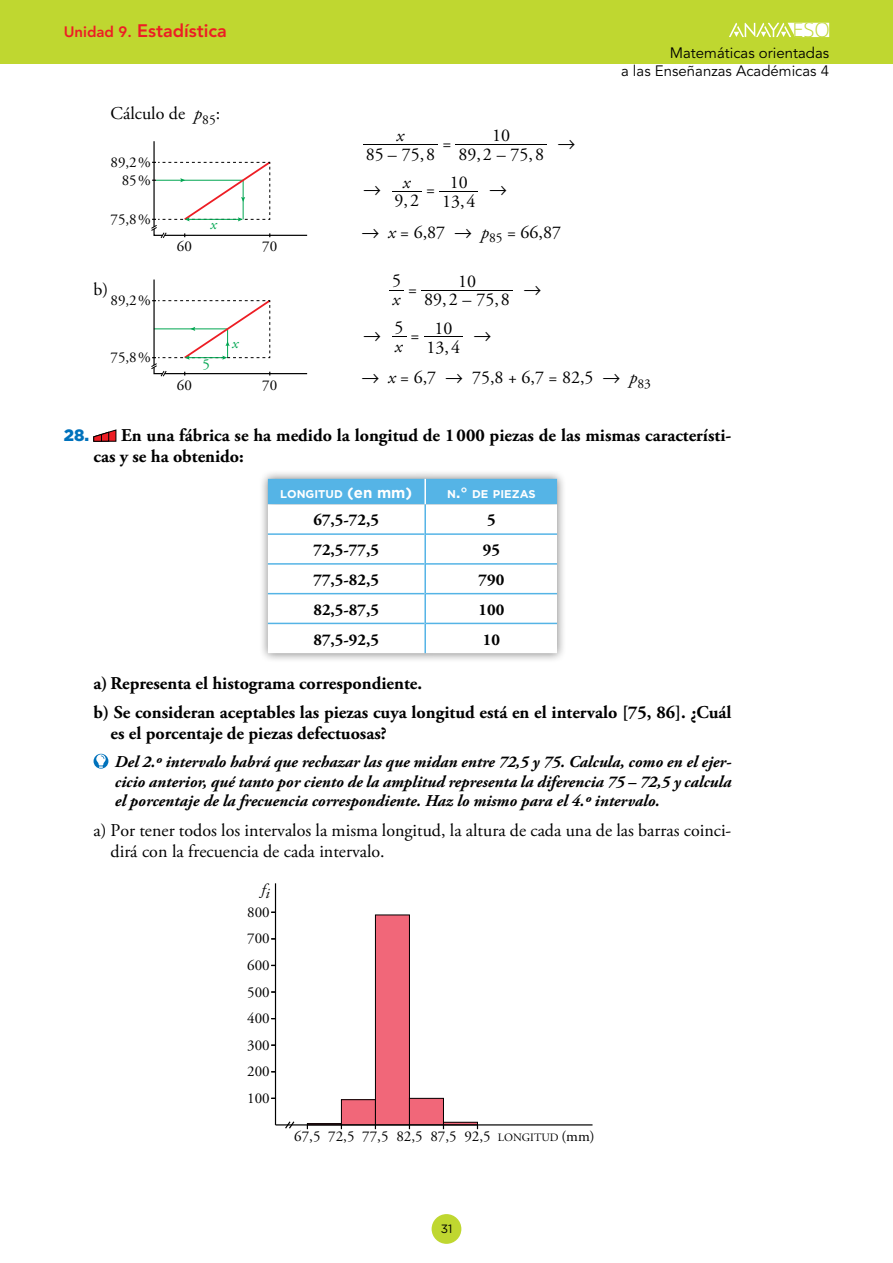
<style>
.page{position:relative;width:893px;height:1263px;background:#fff}
.page>*{position:absolute;margin:0;border:0;box-sizing:border-box;transform-origin:0 0}
.t1{font:300 20.25px "Open Sans";color:#bfd730}
.prop_TextoEjeryProbA{font:700 18px/21px "Adobe Garamond Pro";color:#000}
.Soluciones_apartados{font:18px/18.3px "Adobe Garamond Pro";color:#000}
.t2{font:800 18px "Avenir LT Std";color:#ed1d24}
.t3{font:18px "Anaya Math 1";color:#000}
.t4{font:italic 18px "Adobe Garamond Pro";color:#000}
.prop_TextoAnotación{font:italic 700 16.5px/19.5px "Adobe Garamond Pro";color:#000;text-align:justify}
.t5{font:700 16.5px "Adobe Garamond Pro";color:#000}
.t6{font:15px "Adobe Garamond Pro";color:#000}
.t7{font:15px/18px "Avenir LT Std";color:#000;text-align:right}
.t8{font:italic 15px "Adobe Garamond Pro";color:#00a651}
.t9{font:italic 15px "Adobe Garamond Pro";color:#000}
.t10{font:15px "Adobe Garamond Pro";color:#00a651}
.Soluciones_apartados-2{font:13.5px "Adobe Garamond Pro";color:#000}
.t11{font:12px "Gotham";color:#000}
.t12{font:700 11.25px "Gotham";color:#fff}
.s1{font-size:15px}
.s2{font-style:italic}
.s3{font-family:"Gotham";font-weight:900;font-size:16.5px;color:#0072bc}
.s4{font-size:11.25px}
</style>
<div class="page">
<div style="left:0;top:0;width:893px;height:64px;background:#bfd730"></div>
<svg style="left:729px;top:22px;width:100px;height:15px"></svg>
<div style="left:432px;top:1214px;width:29px;height:30px;background:#bfd730;border-radius:50%"></div>
<hr style="left:363px;top:144px;width:75px;height:1px;background:#000">
<hr style="left:456px;top:144px;width:91px;height:1px;background:#000">
<hr style="left:392px;top:191px;width:30px;height:1px;background:#000">
<hr style="left:439px;top:191px;width:39px;height:1px;background:#000">
<svg style="left:151px;top:161px;width:121px;height:77px"></svg>
<hr style="left:153px;top:141px;width:2px;height:86px;background:#000">
<hr style="left:165px;top:235px;width:142px;height:1px;background:#000">
<svg style="left:389px;top:290px;width:15px;height:1px"></svg>
<hr style="left:422px;top:290px;width:91px;height:1px;background:#000">
<hr style="left:424px;top:337px;width:39px;height:1px;background:#000">
<svg style="left:151px;top:300px;width:121px;height:77px"></svg>
<hr style="left:153px;top:279px;width:2px;height:86px;background:#000">
<hr style="left:165px;top:373px;width:142px;height:1px;background:#000">
<svg style="left:93px;top:429px;width:23px;height:13px"></svg>
<div style="left:258px;top:469px;width:309px;height:194px;background:#000;opacity:.5"></div>
<svg style="left:268px;top:479px;width:289px;height:174px"></svg>
<hr style="left:424px;top:479px;width:2px;height:25px;background:#fff">
<hr style="left:268px;top:533px;width:156px;height:2px;background:#55b4e6">
<hr style="left:426px;top:533px;width:131px;height:2px;background:#55b4e6">
<hr style="left:268px;top:563px;width:156px;height:2px;background:#55b4e6">
<hr style="left:426px;top:563px;width:131px;height:2px;background:#55b4e6">
<hr style="left:268px;top:593px;width:156px;height:1px;background:#55b4e6">
<hr style="left:426px;top:593px;width:131px;height:1px;background:#55b4e6">
<hr style="left:268px;top:623px;width:156px;height:1px;background:#55b4e6">
<hr style="left:426px;top:623px;width:131px;height:1px;background:#55b4e6">
<hr style="left:424px;top:504px;width:2px;height:30px;background:#55b4e6">
<hr style="left:424px;top:534px;width:2px;height:30px;background:#55b4e6">
<hr style="left:424px;top:564px;width:2px;height:30px;background:#55b4e6">
<hr style="left:424px;top:594px;width:2px;height:29px;background:#55b4e6">
<hr style="left:424px;top:623px;width:2px;height:30px;background:#55b4e6">
<div style="left:94px;top:754px;width:14px;height:15px;background:#0072bc;border-radius:50%"></div>
<svg style="left:96px;top:754px;width:10px;height:14px"></svg>
<div style="left:307px;top:1123px;width:35px;height:2px;border:1px solid #000"></div>
<hr style="left:275px;top:883px;width:1px;height:242px;background:#000">
<div style="left:341px;top:1100px;width:34px;height:25px;background:#f16779"></div>
<div style="left:341px;top:1099px;width:35px;height:26px;border:1px solid #000"></div>
<div style="left:375px;top:915px;width:34px;height:210px;background:#f16779"></div>
<div style="left:375px;top:915px;width:35px;height:210px;border:1px solid #000"></div>
<div style="left:409px;top:1098px;width:34px;height:27px;background:#f16779"></div>
<div style="left:409px;top:1098px;width:35px;height:27px;border:1px solid #000"></div>
<div style="left:443px;top:1122px;width:35px;height:3px;border:1px solid #000"></div>
<hr style="left:288px;top:1124px;width:304px;height:1px;background:#000">
<svg style="left:275px;top:1120px;width:21px;height:9px"></svg>
<p class="t2" style="left:64px;top:20px;width:165px"><span class="s1">Unidad 9.</span> Estadística</p>
<p class="t1" style="left:792px;top:16px;width:39px">ESO</p>
<p class="Soluciones_apartados" style="left:111px;top:105px;width:111px">Cálculo de <span class="s2">p</span><sub>85</sub>:</p>
<p class="t6" style="left:111px;top:153px;width:42px">89,2%</p>
<p class="t6" style="left:122px;top:171px;width:31px">85%</p>
<p class="t6" style="left:111px;top:210px;width:42px">75,8%</p>
<p class="Soluciones_apartados" style="left:94px;top:280px;width:16px">b)</p>
<p class="t6" style="left:111px;top:291px;width:42px">89,2%</p>
<p class="t6" style="left:177px;top:238px;width:16px">60</p>
<p class="t8" style="left:211px;top:215px;width:8px">x</p>
<p class="t6" style="left:262px;top:238px;width:16px">70</p>
<p class="t4" style="left:396px;top:125px;width:9px">x</p>
<p class="Soluciones_apartados" style="left:492px;top:127px;width:19px">10</p>
<p class="Soluciones_apartados" style="left:442px;top:135px;width:10px">=</p>
<p class="Soluciones_apartados" style="left:366px;top:145px;width:71px">85 – 75 8</p>
<p class="Soluciones_apartados" style="left:497px;top:145px;width:10px">–</p>
<p class="Soluciones_apartados" style="left:458px;top:145px;width:87px">892 758</p>
<p class="Soluciones_apartados" style="left:420px;top:145px;width:6px">,</p>
<p class="Soluciones_apartados" style="left:476px;top:145px;width:6px">,</p>
<p class="Soluciones_apartados" style="left:529px;top:145px;width:6px">,</p>
<p class="t3" style="left:557px;top:131px;width:19px">8</p>
<p class="Soluciones_apartados" style="left:450px;top:174px;width:19px">10</p>
<p class="t4" style="left:403px;top:171px;width:9px">x</p>
<p class="t3" style="left:363px;top:177px;width:19px">8</p>
<p class="t3" style="left:489px;top:177px;width:19px">8</p>
<p class="Soluciones_apartados" style="left:426px;top:181px;width:10px">=</p>
<p class="Soluciones_apartados" style="left:361px;top:223px;width:201px">→ <span class="s2">x</span> = 6,87 → <span class="s2">p</span><sub>85</sub> = 66,87</p>
<p class="Soluciones_apartados" style="left:442px;top:193px;width:35px">13 4</p>
<p class="Soluciones_apartados" style="left:394px;top:192px;width:26px">9 2</p>
<p class="Soluciones_apartados" style="left:403px;top:192px;width:6px">,</p>
<p class="Soluciones_apartados" style="left:460px;top:193px;width:6px">,</p>
<p class="Soluciones_apartados" style="left:392px;top:272px;width:10px">5</p>
<p class="t4" style="left:393px;top:289px;width:9px">x</p>
<p class="Soluciones_apartados" style="left:408px;top:280px;width:10px">=</p>
<p class="Soluciones_apartados" style="left:458px;top:273px;width:19px">10 –</p>
<p class="Soluciones_apartados" style="left:424px;top:291px;width:87px">892 758</p>
<p class="Soluciones_apartados" style="left:442px;top:291px;width:6px">,</p>
<p class="Soluciones_apartados" style="left:494px;top:291px;width:6px">,</p>
<p class="t3" style="left:523px;top:276px;width:19px">8</p>
<p class="t7" style="left:621px;top:44px;width:210px">Matemáticas orientadas<br>a las Enseñanzas Académicas 4</p>
<p class="t6" style="left:111px;top:348px;width:42px">75,8%</p>
<p class="Soluciones_apartados" style="left:394px;top:318px;width:10px">5</p>
<p class="Soluciones_apartados" style="left:434px;top:319px;width:19px">10</p>
<p class="Soluciones_apartados" style="left:411px;top:327px;width:10px">=</p>
<p class="Soluciones_apartados" style="left:361px;top:369px;width:277px">→ <span class="s2">x</span> = 6,7 → 75,8 + 6,7 = 82,5 → <span class="s2">p</span></p>
<p class="t3" style="left:363px;top:323px;width:19px">8</p>
<p class="t3" style="left:473px;top:323px;width:19px">8</p>
<p class="t4" style="left:395px;top:335px;width:9px">x</p>
<p class="Soluciones_apartados" style="left:427px;top:338px;width:35px">13 4</p>
<p class="t8" style="left:232px;top:334px;width:8px">x</p>
<p class="Soluciones_apartados" style="left:445px;top:338px;width:6px">,</p>
<p class="t10" style="left:203px;top:355px;width:9px">5</p>
<p class="t6" style="left:177px;top:376px;width:16px">60</p>
<p class="Soluciones_apartados-2" style="left:637px;top:376px;width:15px">83</p>
<p class="t6" style="left:262px;top:376px;width:16px">70</p>
<p class="prop_TextoEjeryProbA" style="left:94px;top:426px;width:639px;text-indent:-30px"><span class="s3">28.</span> En una fábrica se ha medido la longitud de 1000 piezas de las mismas característi&shy;cas y se ha obtenido:</p>
<p class="t12" style="left:280px;top:486px;width:133px">LONGITUD <span class="s1">(en mm)</span></p>
<p class="t12" style="left:447px;top:486px;width:90px">N<span class="s1">.°</span> DE PIEZAS</p>
<p class="t5" style="left:313px;top:510px;width:67px">67,5-72,5</p>
<p class="t5" style="left:487px;top:510px;width:10px">5</p>
<p class="t5" style="left:313px;top:540px;width:67px">72,5-77,5</p>
<p class="t5" style="left:483px;top:540px;width:19px">95</p>
<p class="t5" style="left:313px;top:570px;width:67px">77,5-82,5</p>
<p class="t5" style="left:479px;top:570px;width:27px">790</p>
<p class="t5" style="left:313px;top:600px;width:67px">82,5-87,5</p>
<p class="t5" style="left:479px;top:600px;width:27px">100</p>
<p class="t5" style="left:313px;top:630px;width:67px">87,5-92,5</p>
<p class="t5" style="left:483px;top:630px;width:19px">10</p>
<p class="prop_TextoEjeryProbA" style="left:94px;top:673px;width:330px">a) Representa el histograma correspondiente.</p>
<p class="prop_TextoEjeryProbA" style="left:111px;top:702px;width:622px;text-indent:-17px">b) Se consideran aceptables las piezas cuya longitud está en el intervalo [75, 86]. ¿Cuál es el porcentaje de piezas defectuosas?</p>
<p class="prop_TextoAnotación" style="left:115px;top:752px;width:618px">Del 2.º intervalo habrá que rechazar las que midan entre 72,5 y 75. Calcula, como en el ejer&shy;cicio anterior, qué tanto por ciento de la amplitud representa la diferencia 75 – 72,5 y calcula el porcentaje de la frecuencia correspondiente. Haz lo mismo para el 4.º intervalo.</p>
<p class="Soluciones_apartados" style="left:111px;top:820px;width:622px;line-height:21px;text-indent:-17px">a) Por tener todos los intervalos la misma longitud, la altura de cada una de las barras coinci&shy;dirá con la frecuencia de cada intervalo.</p>
<p class="t9" style="left:262px;top:882px;width:10px">fi</p>
<p class="t6" style="left:247px;top:903px;width:24px">800</p>
<p class="t6" style="left:247px;top:929px;width:24px">700</p>
<p class="t6" style="left:247px;top:956px;width:24px">600</p>
<p class="t6" style="left:247px;top:983px;width:24px">500</p>
<p class="t6" style="left:247px;top:1009px;width:24px">400</p>
<p class="t6" style="left:247px;top:1036px;width:24px">300</p>
<p class="t6" style="left:247px;top:1062px;width:24px">200</p>
<p class="t6" style="left:247px;top:1089px;width:24px">100</p>
<p class="t6" style="left:294px;top:1127px;width:302px">67,5 72,5 77,5 82,5 87,5 92,5 <span class="s4">LONGITUD</span> (mm)</p>
<p class="t11" style="left:441px;top:1221px;width:13px">31</p>
</div>
